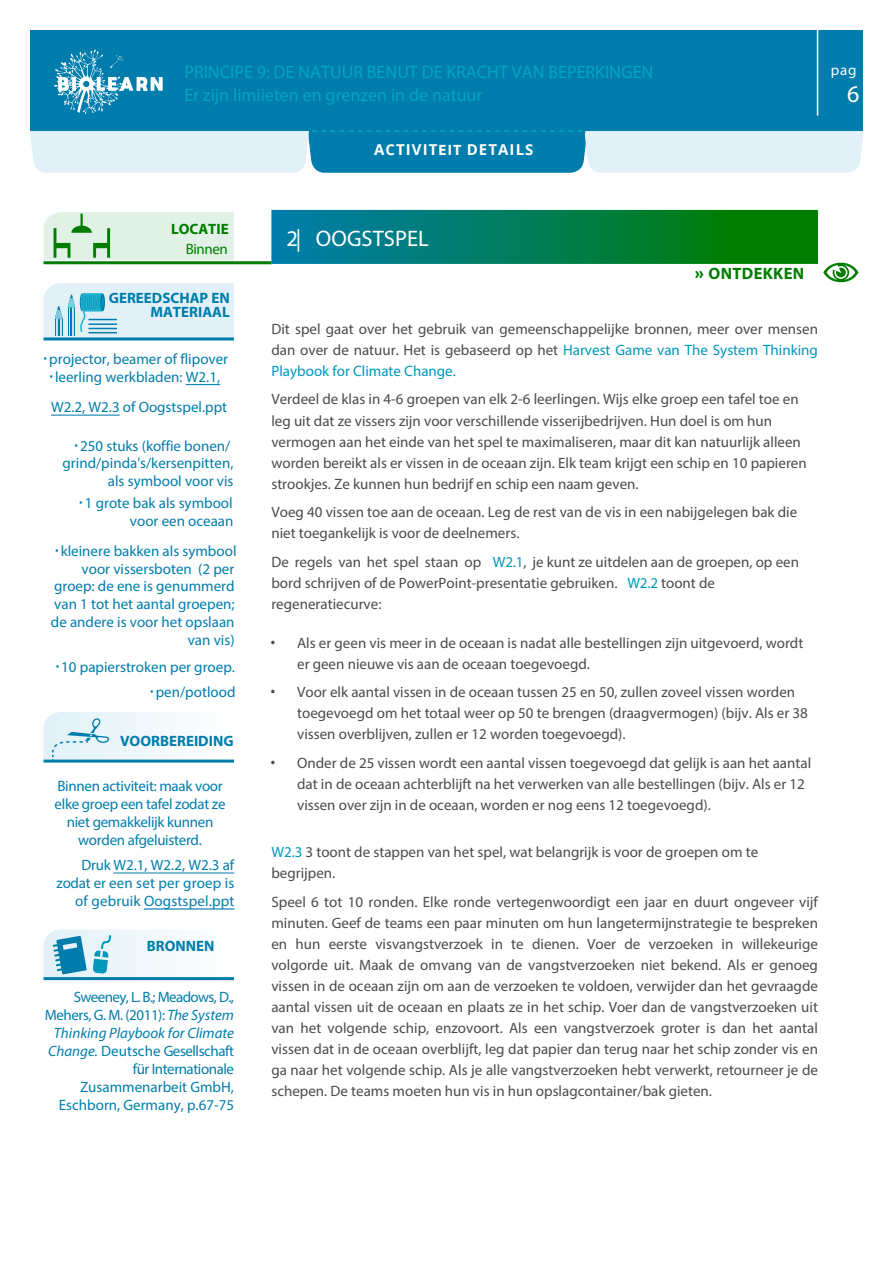
<style>
.page{position:relative;width:893px;height:1263px;background:#fff}
.page>*{position:absolute;margin:0;border:0;box-sizing:border-box;transform-origin:0 0}
.t1{font:24px "Myriad Pro";color:#fff}
.t2{font:22.5px "Myriad Pro";color:#fff}
.t3{font:18px/22.5px "Myriad Pro";color:#00a4c5}
.t4{font:700 16.5px "Myriad Pro";letter-spacing:.02em;color:#007d00}
.t5{font:15px/21px "Myriad Pro";color:#4b4b4b}
.t6{font:15px/17.9px "Myriad Pro";color:#007dac;text-align:right}
.t7{font:15px/18px "Myriad Pro";letter-spacing:-.03em;color:#007dac;text-align:right}
.t8{font:15px/18px "Myriad Pro";letter-spacing:-.02em;color:#007dac;text-align:center}
.t9{font:700 15px/14.2px "Myriad Pro";color:#007dac;text-align:right}
.t10{font:700 15px "Open Sans";letter-spacing:.075em;color:#fff}
.t11{font:700 15px "Myriad Pro";color:#007d00}
.t12{font:15px "Myriad Pro";letter-spacing:-.025em;color:#007d00}
.t13{font:15px "Myriad Pro";color:#fff}
.s1{font-family:"Open Sans";font-weight:300}
.s2{font-style:italic}
.s3{font-family:"Myriad Pro"}
.s4{font-family:"Open Sans";font-stretch:condensed}
.s5{color:#0097bd}
.s6{font-family:"Open Sans"}
</style>
<div class="page">
<div style="left:30px;top:30px;width:833px;height:100px;background:#007dac"></div>
<svg style="left:54px;top:49px;width:109px;height:65px"></svg>
<hr style="left:817px;top:30px;width:1px;height:86px;background:#fff">
<svg style="left:30px;top:130px;width:833px;height:43px;background:#94c9dd"></svg>
<svg style="left:44px;top:929px;width:128px;height:48px"></svg>
<hr style="left:44px;top:977px;width:190px;height:3px;background:#007dac">
<svg style="left:823px;top:263px;width:35px;height:19px"></svg>
<div style="left:271px;top:210px;width:547px;height:54px;background:linear-gradient(to right,#007daf,#007d00)"></div>
<hr style="left:186px;top:384px;width:34px;height:1px;background:#007dac">
<hr style="left:51px;top:415px;width:69px;height:1px;background:#007dac">
<hr style="left:44px;top:261px;width:228px;height:3px;background:#007d00">
<hr style="left:144px;top:909px;width:90px;height:1px;background:#007dac">
<hr style="left:113px;top:873px;width:121px;height:1px;background:#007dac">
<svg style="left:44px;top:712px;width:190px;height:50px"></svg>
<svg style="left:44px;top:283px;width:190px;height:54px;background:#cce8f1"></svg>
<hr style="left:44px;top:337px;width:190px;height:3px;background:#007dac">
<svg style="left:44px;top:212px;width:190px;height:48px;background:#d5ead8"></svg>
<p class="t3" style="left:184px;top:61px;width:471px">PRINCIPE 9: DE NATUUR BENUT DE KRACHT VAN BEPERKINGEN<br>Er zijn limiieten en grenzen in de natuur</p>
<p class="t13" style="left:831px;top:61px;width:27px">pag</p>
<h1 class="t1" style="left:847px;top:80px;width:14px">6</h1>
<p class="t11" style="left:171px;top:219px;width:59px">LOCATIE</p>
<p class="t12" style="left:186px;top:239px;width:44px">Binnen</p>
<p class="t9" style="left:109px;top:290px;width:122px">GEREEDSCHAP EN<br>MATERIAAL</p>
<p class="t6" style="left:43px;top:350px;width:187px"><span class="s1">•</span>projector, beamer of flipover</p>
<p class="t6" style="left:48px;top:361px;width:180px;line-height:30.6px;text-align:left"><span class="s1">•</span>leerling werkbladen: W2.1,<br>W2.2, W2.3 of Oogstspel.ppt</p>
<p class="t6" style="left:63px;top:436px;width:172px"><span class="s1">•</span>250 stuks (koffie bonen/ grind/pinda's/kersenpitten, als symbool voor vis</p>
<p class="t6" style="left:78px;top:494px;width:157px"><span class="s1">•</span>1 grote bak als symbool voor een oceaan</p>
<p class="t6" style="left:51px;top:542px;width:187px"><span class="s1">•</span>kleinere bakken als symbool voor vissersboten (2 per groep: de ene is genummerd van 1 tot het aantal groepen; de andere is voor het opslaan van vis)</p>
<p class="t6" style="left:55px;top:657px;width:182px"><span class="s1">•</span>10 papierstroken per groep.</p>
<p class="t6" style="left:149px;top:683px;width:88px"><span class="s1">•</span>pen/potlood</p>
<p class="t9" style="left:120px;top:733px;width:115px">VOORBEREIDING</p>
<p class="t8" style="left:55px;top:776px;width:172px">Binnen activiteit: maak voor elke groep een tafel zodat ze niet gemakkelijk kunnen worden afgeluisterd.</p>
<p class="t6" style="left:57px;top:856px;width:179px">Druk W2.1, W2.2, W2.3 af zodat er een set per groep is of gebruik Oogstspel.ppt</p>
<p class="t9" style="left:147px;top:939px;width:69px">BRONNEN</p>
<p class="t7" style="left:45px;top:988px;width:191px">Sweeney, L. B.; Meadows, D.,<br>Mehers, G. M. (2011): <span class="s2">The System<br>Thinking Playbook for Climate<br>Change.</span> Deutsche Gesellschaft für Internationale<br>Zusammenarbeit GmbH,<br>Eschborn, Germany, p.67-75</p>
<p class="t10" style="left:374px;top:138px;width:161px">ACTIVIT<span class="s3">EIT</span> DETAILS</p>
<h2 class="t2" style="left:286px;top:224px;width:144px">2| OOGSTSPEL</h2>
<p class="t4" style="left:695px;top:263px;width:111px"><span class="s4">»</span> ONTDEKKEN</p>
<p class="t5" style="left:271px;top:318px;width:548px;text-align:justify">Dit spel gaat over het gebruik van gemeenschappelijke bronnen, meer over mensen dan over de natuur. Het is gebaseerd op het <span class="s5">Harvest Game van The System Thinking Playbook for Climate Change.</span></p>
<p class="t5" style="left:271px;top:389px;width:537px">Verdeel de klas in 4-6 groepen van elk 2-6 leerlingen. Wijs elke groep een tafel toe en leg uit dat ze vissers zijn voor verschillende visserijbedrijven. Hun doel is om hun vermogen aan het einde van het spel te maximaliseren, maar dit kan natuurlijk alleen worden bereikt als er vissen in de oceaan zijn. Elk team krijgt een schip en 10 papieren strookjes. Ze kunnen hun bedrijf en schip een naam geven.</p>
<p class="t5" style="left:271px;top:501px;width:527px">Voeg 40 vissen toe aan de oceaan. Leg de rest van de vis in een nabijgelegen bak die niet toegankelijk is voor de deelnemers.</p>
<p class="t5" style="left:271px;top:551px;width:529px">De regels van het spel staan op <span class="s5">W2.1</span>, je kunt ze uitdelen aan de groepen, op een bord schrijven of de PowerPoint-presentatie gebruiken. <span class="s5">W2.2</span> toont de regeneratiecurve:</p>
<p class="t5" style="left:297px;top:632px;width:508px;text-indent:-27px"><span class="s6">•</span> Als er geen vis meer in de oceaan is nadat alle bestellingen zijn uitgevoerd, wordt er geen nieuwe vis aan de oceaan toegevoegd.</p>
<p class="t5" style="left:297px;top:681px;width:512px;text-indent:-27px"><span class="s6">•</span> Voor elk aantal vissen in de oceaan tussen 25 en 50, zullen zoveel vissen worden toegevoegd om het totaal weer op 50 te brengen (draagvermogen) (bijv. Als er 38 vissen overblijven, zullen er 12 worden toegevoegd).</p>
<p class="t5" style="left:297px;top:752px;width:516px;text-indent:-27px"><span class="s6">•</span> Onder de 25 vissen wordt een aantal vissen toegevoegd dat gelijk is aan het aantal dat in de oceaan achterblijft na het verwerken van alle bestellingen (bijv. Als er 12 vissen over zijn in de oceaan, worden er nog eens 12 toegevoegd).</p>
<p class="t5" style="left:271px;top:841px;width:488px"><span class="s5">W2.3</span> 3 toont de stappen van het spel, wat belangrijk is voor de groepen om te begrijpen.</p>
<p class="t5" style="left:271px;top:891px;width:548px;text-align:justify">Speel 6 tot 10 ronden. Elke ronde vertegenwoordigt een jaar en duurt ongeveer vijf minuten. Geef de teams een paar minuten om hun langetermijnstrategie te bespreken en hun eerste visvangstverzoek in te dienen. Voer de verzoeken in willekeurige volgorde uit. Maak de omvang van de vangstverzoeken niet bekend. Als er genoeg vissen in de oceaan zijn om aan de verzoeken te voldoen, verwijder dan het gevraagde aantal vissen uit de oceaan en plaats ze in het schip. Voer dan de vangstverzoeken uit van het volgende schip, enzovoort. Als een vangstverzoek groter is dan het aantal vissen dat in de oceaan overblijft, leg dat papier dan terug naar het schip zonder vis en ga naar het volgende schip. Als je alle vangstverzoeken hebt verwerkt, retourneer je de schepen. De teams moeten hun vis in hun opslagcontainer/bak gieten.</p>
</div>
